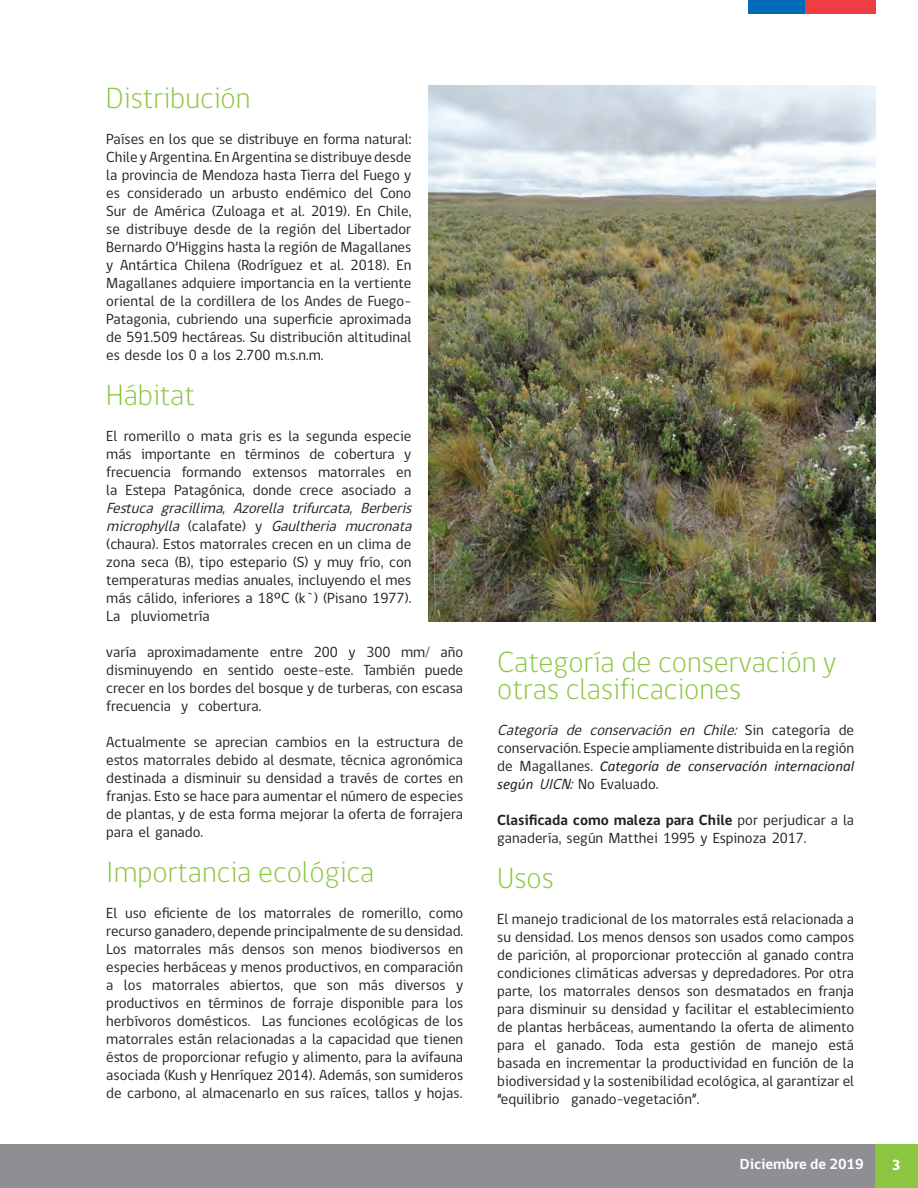
<style>
.page{position:relative;width:918px;height:1188px;background:#fff}
.page>*{position:absolute;margin:0;border:0;box-sizing:border-box;transform-origin:0 0}
.t1{font:300 30px/27px "gob CL";color:#8bc640}
.t2{font:15px/18px "gob CL";color:#231f20;text-align:justify}
.t3{font:italic 15px "Calibri";color:#231f20}
.t4{font:700 15px "gob CL";color:#fff}
.t5{font:800 15px "gob CL";color:#fff}
.s1{font-style:italic}
.s2{font-family:"gob CL";font-style:normal}
.s3{font-family:"Calibri";font-style:italic}
.s4{font-weight:700}
</style>
<div class="page">
<div style="left:874px;top:1144px;width:44px;height:44px;background:#8bc640"></div>
<div style="left:0;top:1144px;width:874px;height:44px;background:#8d8f92"></div>
<div style="left:748px;top:0;width:57px;height:14px;background:#006cb7"></div>
<div style="left:805px;top:0;width:70px;height:14px;background:#ee3d43"></div>
<img style="left:428px;top:85px;width:447px;height:536px">
<h1 class="t1" style="left:106px;top:86px;width:146px">Distribución</h1>
<p class="t2" style="left:106px;top:131px;width:307px">Países en los que se distribuye en forma natural:<br>Chile y Argentina. En Argentina se distribuye desde la provincia de Mendoza hasta Tierra del Fuego y es considerado un arbusto endémico del Cono Sur de América (Zuloaga et al. 2019). En Chile, se distribuye desde de la región del Libertador Bernardo O’Higgins hasta la región de Magallanes y Antártica Chilena (Rodríguez et al. 2018). En Magallanes adquiere importancia en la vertiente oriental de la cordillera de los Andes de Fuego-Patagonia, cubriendo una superficie aproximada de 591.509 hectáreas. Su distribución altitudinal es desde los 0 a los 2.700 m.s.n.m.</p>
<h1 class="t1" style="left:106px;top:383px;width:90px">Hábitat</h1>
<p class="t2" style="left:106px;top:428px;width:307px">El romerillo o mata gris es la segunda especie más importante en términos de cobertura y frecuencia formando extensos matorrales en la Estepa Patagónica, donde crece asociado a</p>
<p class="t2" style="left:106px;top:500px;width:312px;text-align:left"><span class="s1">Festuca gracillima, Azorella trifurcata, Berberis microphylla</span> ( c a l a fa t e ) y <span class="s1">Gaultheria mucronata </span>(chaura). Estos matorrales crecen en un clima de zona seca (B), tipo estepario (S) y muy frío, con temperaturas medias anuales, incluyendo el mes más cálido, inferiores a 18ºC (k`) (Pisano 1977).<br>La pluviometría</p>
<p class="t2" style="left:106px;top:644px;width:358px">varía aproximadamente entre 200 y 300 mm/ año disminuyendo en sentido oeste-este. También puede crecer en los bordes del bosque y de turberas, con escasa frecuencia y cobertura.</p>
<p class="t2" style="left:106px;top:734px;width:358px">Actualmente se aprecian cambios en la estructura de estos matorrales debido al desmate, técnica agronómica destinada a disminuir su densidad a través de cortes en franjas. Esto se hace para aumentar el número de especies de plantas, y de esta forma mejorar la oferta de forrajera para el ganado.</p>
<h1 class="t1" style="left:106px;top:860px;width:270px">Importancia ecológica</h1>
<p class="t2" style="left:106px;top:905px;width:359px">El uso eficiente de los matorrales de romerillo, como recurso ganadero, depende principalmente de su densidad.<br>Los matorrales más densos son menos biodiversos en especies herbáceas y menos productivos, en comparación a los matorrales abiertos, que son más diversos y productivos en términos de forraje disponible para los herbívoros domésticos. Las funciones ecológicas de los matorrales están relacionadas a la capacidad que tienen éstos de proporcionar refugio y alimento, para la avifauna asociada (Kush y Henríquez 2014). Además, son sumideros de carbono, al almacenarlo en sus raíces, tallos y hojas.</p>
<h1 class="t1" style="left:497px;top:649px;width:341px">Categoría de conservación y otras clasificaciones</h1>
<p class="t2" style="left:497px;top:721px;width:358px"><span class="s1">Categoría de conservación en Chile:</span> S i n c a t e g o r í a d e conservación. Especie ampliamente distribuida en la región</p>
<p class="t3" style="left:497px;top:756px;width:358px"><span class="s2">de Magallanes.</span> Categoría de conservación internacional</p>
<p class="t2" style="left:497px;top:775px;width:163px"><span class="s3">según</span> <span class="s1">UICN:</span>No Evaluado.</p>
<p class="t2" style="left:497px;top:811px;width:358px"><span class="s4">Clasificada como maleza para Chile</span> por perjudicar a la ganadería, según Matthei 1995 y Espinoza 2017.</p>
<h1 class="t1" style="left:497px;top:865px;width:58px">Usos</h1>
<p class="t2" style="left:497px;top:910px;width:358px">El manejo tradicional de los matorrales está relacionada a su densidad. Los menos densos son usados como campos de parición, al proporcionar protección al ganado contra condiciones climáticas adversas y depredadores. Por otra parte, los matorrales densos son desmatados en franja para disminuir su densidad y facilitar el establecimiento de plantas herbáceas, aumentando la oferta de alimento para el ganado. Toda esta gestión de manejo está basada en incrementar la productividad en función de la biodiversidad y la sostenibilidad ecológica, al garantizar el “equilibrio ganado-vegetación”.</p>
<p class="t4" style="left:740px;top:1154px;width:126px">Diciembre de 2019</p>
<p class="t5" style="left:892px;top:1154px;width:10px">3</p>
</div>
